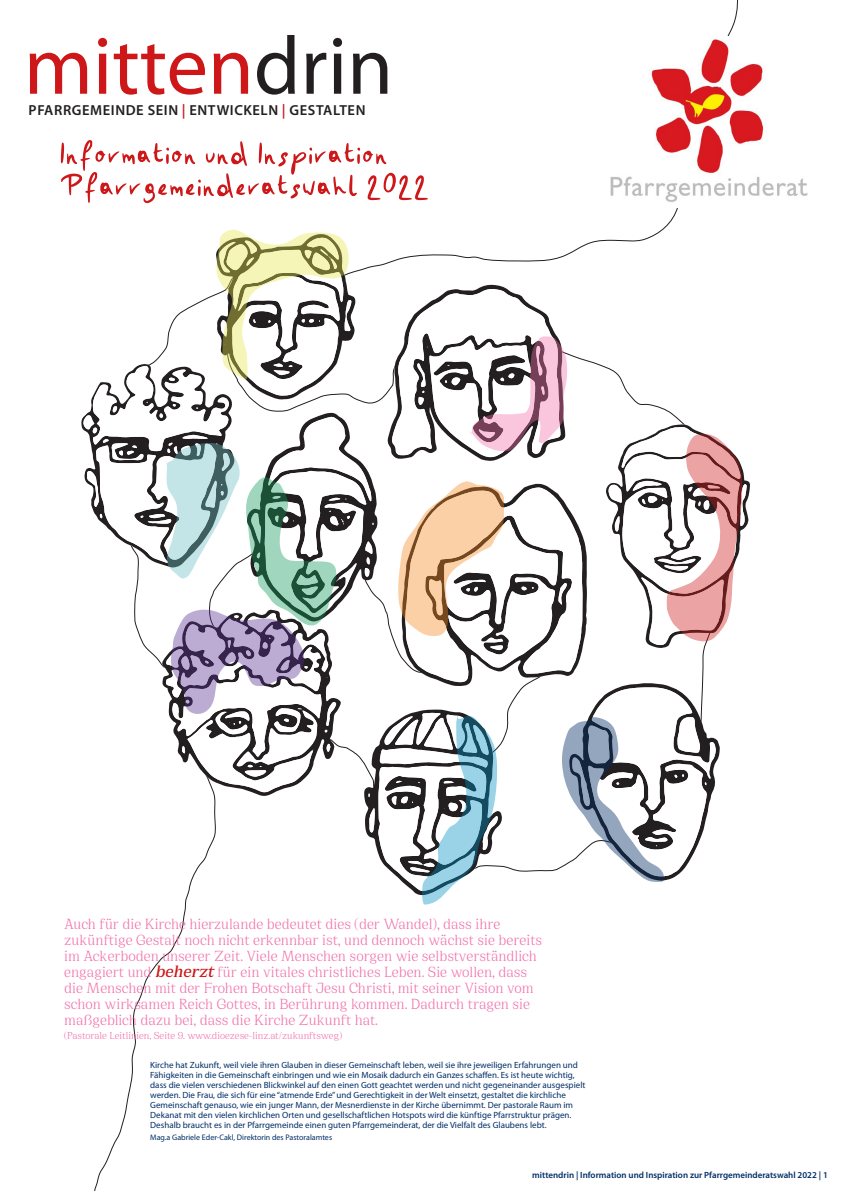
<style>
.page{position:relative;width:842px;height:1191px;background:#fff}
.page>*{position:absolute;margin:0;border:0;box-sizing:border-box;transform-origin:0 0}
.Fließtext{font:82.7px "Myriad Pro";color:#cd1719}
.aufzählungen__hervor{font:300 16px/16px "Cirka";color:#f171ab}
.t1{font:600 14.6px "Myriad Pro";letter-spacing:.04em;color:#231f20}
.aufzählungen__hervor-2{font:300 11px "Cirka";color:#f171ab}
.Fließtext-2{font:9px/10px "Myriad Pro";color:#002d66}
.Fließtext-3{font:600 9px "Myriad Pro";color:#002d66}
.Fließtext-4{font:8px "Myriad Pro";color:#002d66}
.s1{color:#231f20}
.s2{color:#cd1719}
.s3{font-weight:700;font-style:italic;font-size:18px;color:#cd1719}
</style>
<div class="page">
<svg style="left:94px;top:904px;width:92px;height:287px"></svg>
<img style="left:610px;top:39px;width:198px;height:163px">
<svg style="left:81px;top:229px;width:669px;height:675px"></svg>
<svg style="left:61px;top:140px;width:367px;height:63px"></svg>
<p class="Fließtext" style="left:24px;top:15px;width:371px">mitten<span class="s1">drin</span></p>
<p class="t1" style="left:29px;top:101px;width:338px">PFARRGEMEINDE SEIN <span class="s2">|</span> ENTWICKELN <span class="s2">|</span> GESTALTEN</p>
<p class="aufzählungen__hervor" style="left:64px;top:915px;width:479px">Auch für die Kirche hierzulande bedeutet dies (der Wandel), dass ihre zukünftige Gestalt noch nicht erkennbar ist, und dennoch wächst sie bereits im Ackerboden unserer Zeit. Viele Menschen sorgen wie selbstverständlich engagiert und <span class="s3">beherzt</span> für ein vitales christliches Leben. Sie wollen, dass die Menschen mit der Frohen Botschaft Jesu Christi, mit seiner Vision vom schon wirksamen Reich Gottes, in Berührung kommen. Dadurch tragen sie maßgeblich dazu bei, dass die Kirche Zukunft hat.</p>
<p class="aufzählungen__hervor-2" style="left:64px;top:1028px;width:279px">(Pastorale Leitlinien, Seite 9. www.dioezese-linz.at/zukunftsweg)</p>
<p class="Fließtext-2" style="left:150px;top:1059px;width:437px">Kirche hat Zukunft, weil viele ihren Glauben in dieser Gemeinschaft leben, weil sie ihre jeweiligen Erfahrungen und Fähigkeiten in die Gemeinschaft einbringen und wie ein Mosaik dadurch ein Ganzes schaffen. Es ist heute wichtig, dass die vielen verschiedenen Blickwinkel auf den einen Gott geachtet werden und nicht gegeneinander ausgespielt werden. Die Frau, die sich für eine “atmende Erde” und Gerechtigkeit in der Welt einsetzt, gestaltet die kirchliche Gemeinschaft genauso, wie ein junger Mann, der Mesnerdienste in der Kirche übernimmt. Der pastorale Raum im Dekanat mit den vielen kirchlichen Orten und gesellschaftlichen Hotspots wird die künftige Pfarrstruktur prägen.<br>Deshalb braucht es in der Pfarrgemeinde einen guten Pfarrgemeinderat, der die Vielfalt des Glaubens lebt.</p>
<p class="Fließtext-4" style="left:150px;top:1132px;width:183px">Mag.a Gabriele Eder-Cakl, Direktorin des Pastoralamtes</p>
<p class="Fließtext-3" style="left:532px;top:1169px;width:297px">mittendrin | Information und Inspiration zur Pfarrgemeinderatswahl 2022 | 1</p>
</div>
